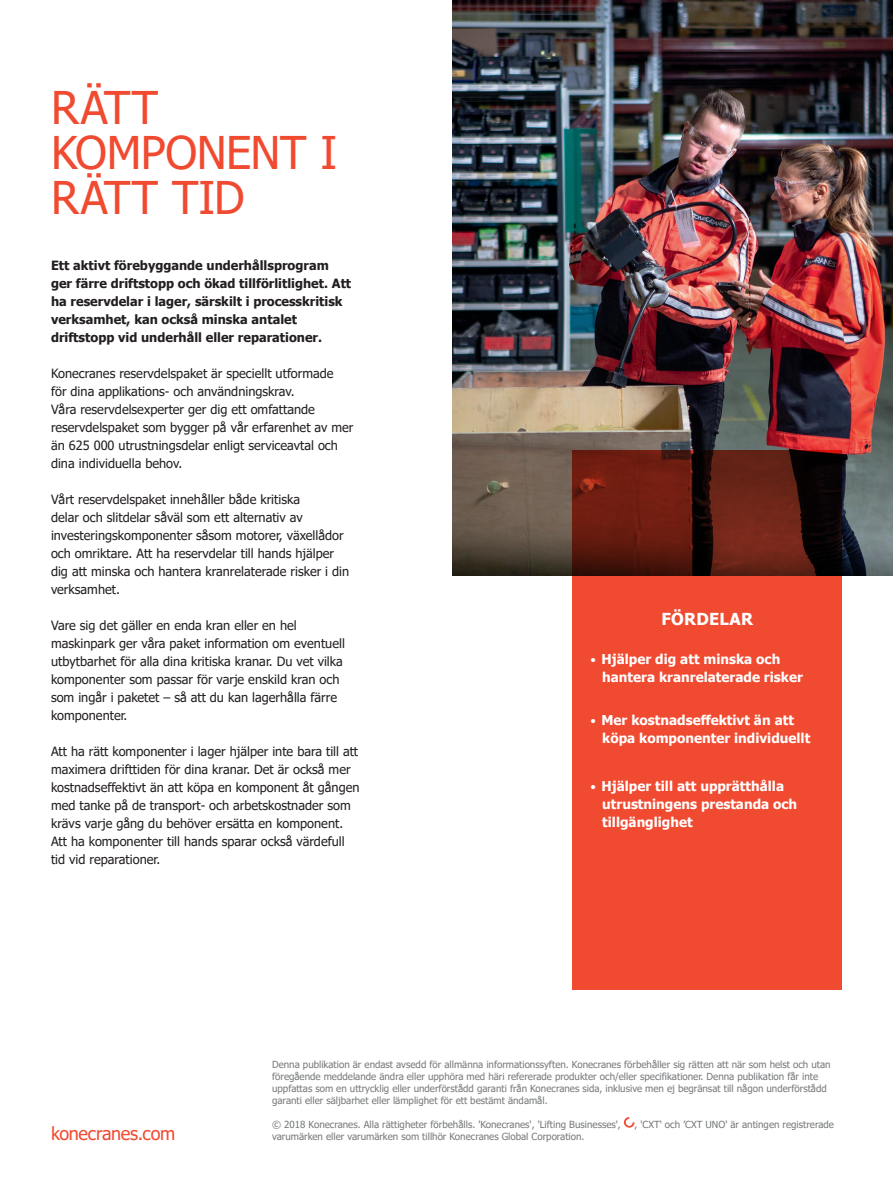
<style>
.page{position:relative;width:893px;height:1191px;background:#fff}
.page>*{position:absolute;margin:0;border:0;box-sizing:border-box;transform-origin:0 0}
.Product_benefits_hea{font:45px/45px "Tahoma";letter-spacing:-.01em;color:#f04a30}
.t1{font:18px "Tahoma";letter-spacing:-.015em;color:#f04a30}
.Benefits_subhead{font:700 16.5px "Tahoma";letter-spacing:.01em;color:#fff}
.t2{font:700 13.5px/18px "Tahoma";color:#fff}
.Body_Copy{font:12.75px/18px "Tahoma";color:#231f20}
.Body_Copy-2{font:700 12.75px/18px "Tahoma";color:#231f20}
.t3{font:9.75px/12px "Tahoma";color:#77797b}
.s1{font-weight:400;font-size:12px}
</style>
<div class="page">
<svg style="left:624px;top:1117px;width:10px;height:10px"></svg>
<div style="left:573px;top:450px;width:269px;height:540px;background:#f04a30"></div>
<img style="left:453px;top:0;width:440px;height:576px">
<p class="Product_benefits_hea" style="left:51px;top:88px;width:288px">RÄTT<br>KOMPONENT I<br>RÄTT TID</p>
<p class="Body_Copy-2" style="left:51px;top:257px;width:302px">Ett aktivt förebyggande underhållsprogram ger färre driftstopp och ökad tillförlitlighet. Att ha reservdelar i lager, särskilt i processkritisk verksamhet, kan också minska antalet driftstopp vid underhåll eller reparationer.</p>
<p class="Body_Copy" style="left:51px;top:365px;width:304px">Konecranes reservdelspaket är speciellt utformade<br>för dina applikations- och användningskrav.<br>Våra reservdelsexperter ger dig ett omfattande reservdelspaket som bygger på vår erfarenhet av mer än 625 000 utrustningsdelar enligt serviceavtal och dina individuella behov.</p>
<p class="Body_Copy" style="left:51px;top:491px;width:300px">Vårt reservdelspaket innehåller både kritiska<br>delar och slitdelar såväl som ett alternativ av investeringskomponenter såsom motorer, växellådor och omriktare. Att ha reservdelar till hands hjälper dig att minska och hantera kranrelaterade risker i din verksamhet.</p>
<p class="Body_Copy" style="left:51px;top:617px;width:295px">Vare sig det gäller en enda kran eller en hel maskinpark ger våra paket information om eventuell utbytbarhet för alla dina kritiska kranar. Du vet vilka komponenter som passar för varje enskild kran och som ingår i paketet – så att du kan lagerhålla färre komponenter.</p>
<p class="Body_Copy" style="left:51px;top:743px;width:310px">Att ha rätt komponenter i lager hjälper inte bara till att maximera drifttiden för dina kranar. Det är också mer kostnadseffektivt än att köpa en komponent åt gången med tanke på de transport- och arbetskostnader som krävs varje gång du behöver ersätta en komponent.<br>Att ha komponenter till hands sparar också värdefull tid vid reparationer.</p>
<p class="Benefits_subhead" style="left:662px;top:607px;width:93px">FÖRDELAR</p>
<p class="t2" style="left:602px;top:650px;width:202px;text-indent:-12px"><span class="s1">•</span> Hjälper dig att minska och hantera kranrelaterade risker</p>
<p class="t2" style="left:602px;top:711px;width:210px;text-indent:-12px"><span class="s1">•</span> Mer kostnadseffektivt än att köpa komponenter individuellt</p>
<p class="t2" style="left:602px;top:777px;width:197px;text-indent:-12px"><span class="s1">•</span> Hjälper till att upprätthålla utrustningens prestanda och tillgänglighet</p>
<p class="t2" style="left:602px;top:649px;width:194px">aturestrum sincimo s ndia<br>e rum sus ma cuptati od ma</p>
<p class="t2" style="left:602px;top:703px;width:199px">ipsant mi, et omnihilit ducilla</p>
<p class="t2" style="left:602px;top:783px;width:222px">verum de estio esto eosapel ipsa dolore ne peri corecea quuntio.</p>
<h2 class="t1" style="left:51px;top:1121px;width:126px">konecranes.com</h2>
<p class="t3" style="left:272px;top:1058px;width:560px">Denna publikation är endast avsedd för allmänna informationssyften. Konecranes förbehåller sig rätten att när som helst och utan föregående meddelande ändra eller upphöra med häri refererade produkter och/eller specifikationer. Denna publikation får inte uppfattas som en uttrycklig eller underförstådd garanti från Konecranes sida, inklusive men ej begränsat till någon underförstådd garanti eller säljbarhet eller lämplighet för ett bestämt ändamål.</p>
<p class="t3" style="left:272px;top:1118px;width:350px">© 2018 Konecranes. Alla rättigheter förbehålls. 'Konecranes', 'Lifting Businesses',</p>
<p class="t3" style="left:634px;top:1118px;width:201px">, 'CXT' och ’CXT UNO' är antingen registrerade</p>
<p class="t3" style="left:272px;top:1130px;width:314px">varumärken eller varumärken som tillhör Konecranes Global Corporation.</p>
</div>
